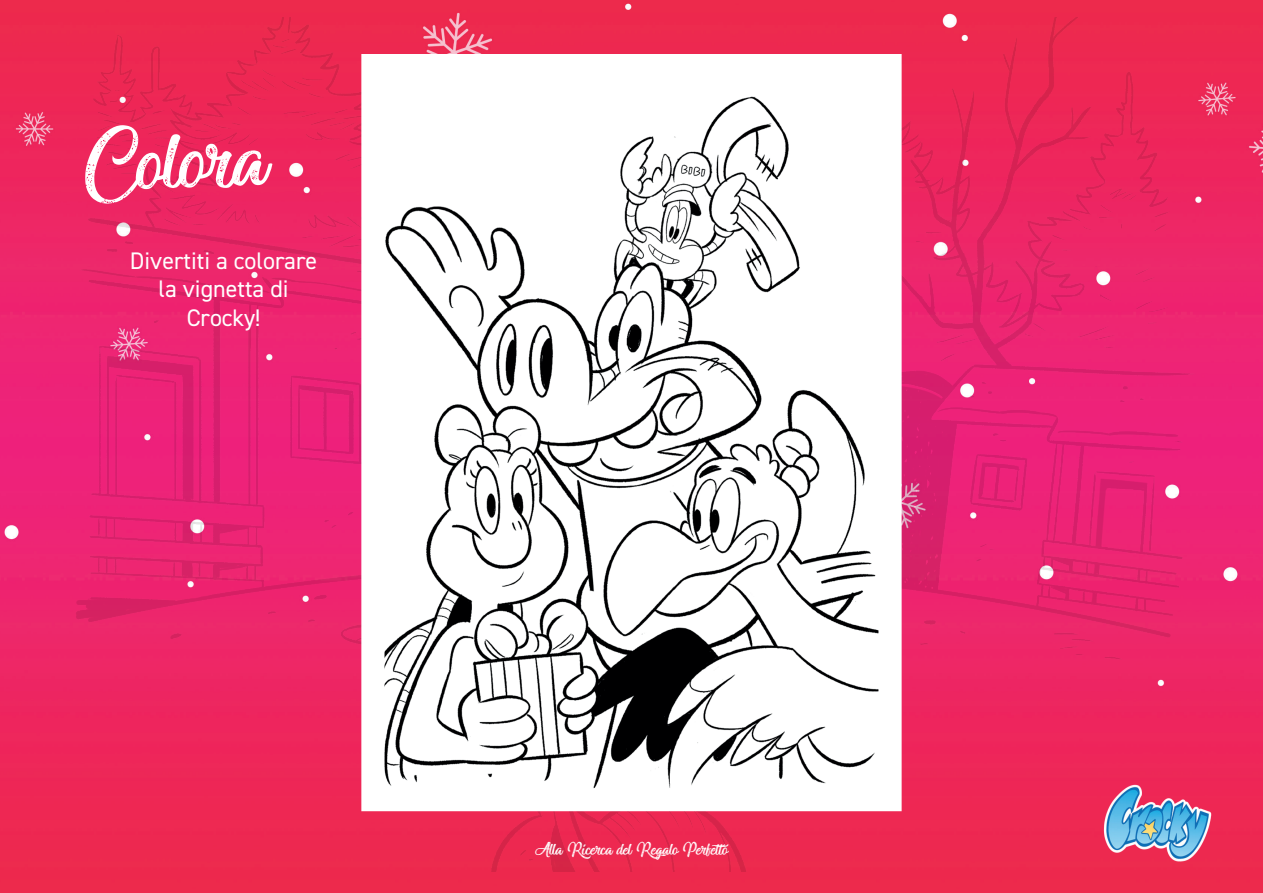
<style>
.page{position:relative;width:1263px;height:893px;background:#fff}
.page>*{position:absolute;margin:0;border:0;box-sizing:border-box;transform-origin:0 0}
.t1{font:105.75px "Miraculous&Christmas";color:#fff}
.t2{font:24px/28.8px "DIN2014";color:#fff;text-align:center}
.t3{font:21px "Miraculous&Christmas";color:#fff}
</style>
<div class="page">
<img style="left:0;top:0;width:1263px;height:893px">
<img style="left:9px;top:17px;width:1238px;height:855px">
<img style="left:1100px;top:780px;width:114px;height:85px">
<svg style="left:350px;top:42px;width:563px;height:781px"></svg>
<h1 class="t1" style="left:81px;top:109px;width:187px;rotate:-2deg">Colora</h1>
<p class="t2" style="left:130px;top:245px;width:189px">Divertiti a colorare la vignetta di<br>Crocky!</p>
<p class="t3" style="left:535px;top:838px;width:195px">Alla Ricerca del Regalo Perfetto</p>
</div>
